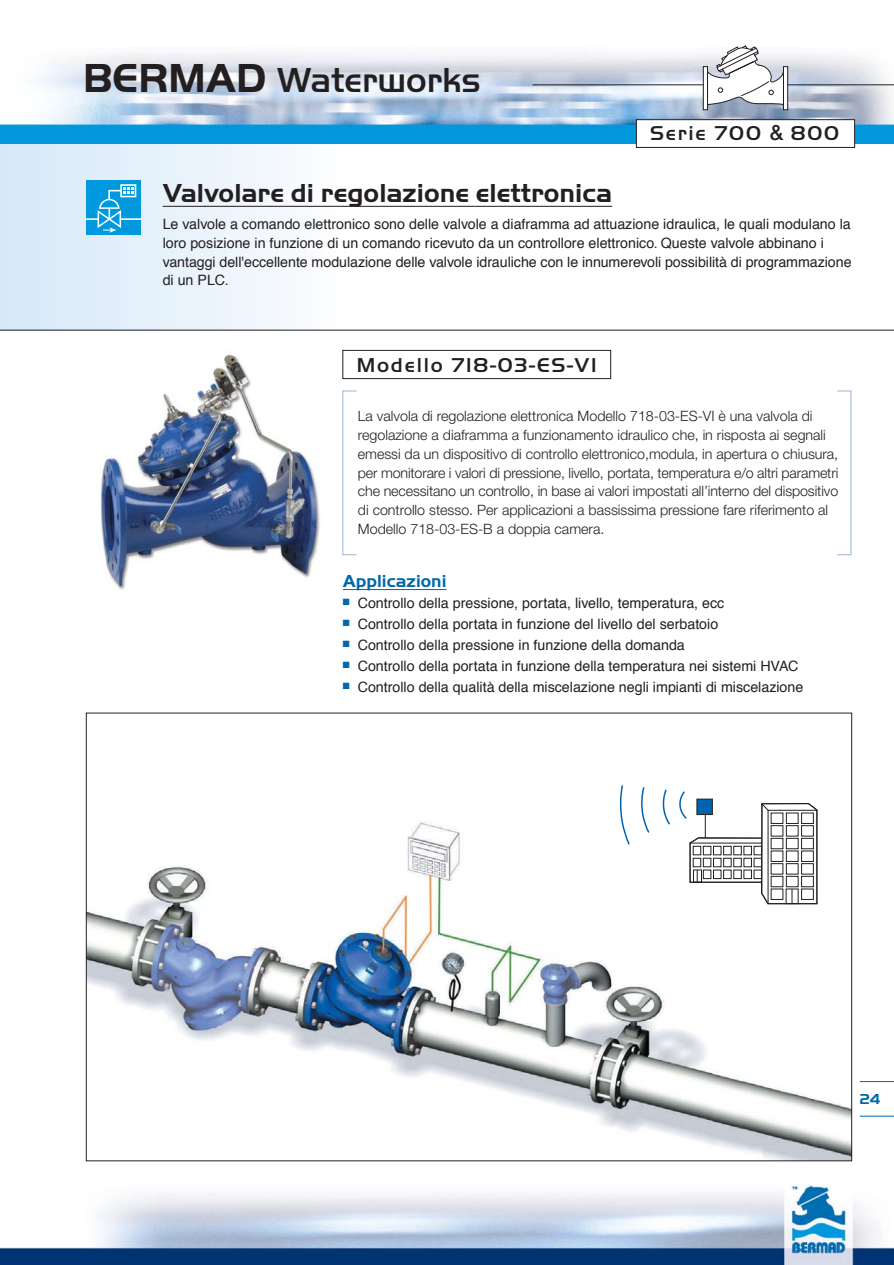
<style>
.page{position:relative;width:894px;height:1265px;background:#fff}
.page>*{position:absolute;margin:0;border:0;box-sizing:border-box;transform-origin:0 0}
.t1{font:500 36px "Handel Got D";letter-spacing:-.005em;color:#231f20}
.t2{font:700 27px "Handel Got D";color:#231f20}
.t3{font:500 20.85px "Handel Got D";letter-spacing:.085em;color:#231f20}
.t4{font:700 18px "Handel Got D";color:#0068ab}
.t5{font:700 15px "Handel Got D";color:#0068ab}
.t6{font:14.25px/18.8px "Helvetica";color:#231f20}
.t7{font:300 14.25px/18.8px "Helvetica Neue";letter-spacing:-.005em;color:#231f20}
.s1{font-weight:700;font-size:42px}
.s2{font-family:"Helvetica Neue"}
.s3{color:#0068ab}
</style>
<div class="page">
<div style="left:0;top:143px;width:349px;height:187px;background:linear-gradient(to right,#d5e8f8,#fcfdfe)"></div>
<div style="left:348px;top:143px;width:280px;height:187px;background:#fff"></div>
<img style="left:0;top:53px;width:894px;height:90px">
<hr style="left:532px;top:84px;width:362px;height:1px;background:#231f20">
<svg style="left:707px;top:45px;width:77px;height:66px"></svg>
<svg style="left:703px;top:66px;width:5px;height:44px"></svg>
<svg style="left:783px;top:66px;width:5px;height:44px"></svg>
<img style="left:100px;top:349px;width:254px;height:242px">
<img style="left:0;top:1184px;width:894px;height:80px">
<hr style="left:0;top:330px;width:894px;height:1px;background:#231f20">
<hr style="left:343px;top:589px;width:103px;height:1px;background:#0068ab">
<div style="left:86px;top:180px;width:55px;height:55px;background:#09d"></div>
<hr style="left:86px;top:218px;width:55px;height:2px;background:#fff">
<div style="left:120px;top:184px;width:16px;height:13px;border:2px solid #fff"></div>
<svg style="left:96px;top:187px;width:38px;height:46px"></svg>
<svg style="left:163px;top:206px;width:56px;height:1px"></svg>
<hr style="left:219px;top:206px;width:52px;height:1px;background:#231f20">
<hr style="left:270px;top:206px;width:64px;height:1px;background:#231f20">
<hr style="left:334px;top:206px;width:142px;height:1px;background:#231f20">
<hr style="left:476px;top:206px;width:136px;height:1px;background:#231f20">
<hr style="left:860px;top:1081px;width:34px;height:1px;background:#0068ab">
<hr style="left:860px;top:1115px;width:34px;height:1px;background:#0068ab">
<div style="left:342px;top:350px;width:269px;height:29px;background:#fff;border:1px solid #231f20"></div>
<div style="left:342px;top:390px;width:15px;height:165px;border:1px solid #9eb7d3"></div>
<div style="left:837px;top:390px;width:14px;height:165px;border:1px solid #9eb7d3"></div>
<div style="left:636px;top:119px;width:219px;height:29px;background:#fff;border:1px solid #231f20"></div>
<img style="left:88px;top:821px;width:762px;height:338px">
<svg style="left:661px;top:789px;width:157px;height:116px"></svg>
<svg style="left:639px;top:787px;width:12px;height:47px"></svg>
<svg style="left:618px;top:785px;width:13px;height:61px"></svg>
<hr style="left:705px;top:800px;width:1px;height:37px;background:#231f20">
<div style="left:696px;top:798px;width:17px;height:17px;background:#0063b0;border:1px solid #231f20"></div>
<h1 class="t1" style="left:83px;top:66px;width:399px"><span class="s1">BERMAD</span> Waterworks</h1>
<h3 class="t3" style="left:650px;top:125px;width:191px">Serie 700 <span class="s2">&amp;</span> 800</h3>
<h2 class="t2" style="left:163px;top:182px;width:451px">Valvolare di regolazione elettronica</h2>
<p class="t6" style="left:163px;top:216px;width:690px">Le valvole a comando elettronico sono delle valvole a diaframma ad attuazione idraulica, le quali modulano la loro posizione in funzione di un comando ricevuto da un controllore elettronico. Queste valvole abbinano i vantaggi dell'eccellente modulazione delle valvole idrauliche con le innumerevoli possibilità di programmazione di un PLC.</p>
<h3 class="t3" style="left:357px;top:356px;width:241px">Modello 718-03-ES-VI</h3>
<p class="t7" style="left:358px;top:408px;width:482px">La valvola di regolazione elettronica Modello 718-03-ES-VI è una valvola di regolazione a diaframma a funzionamento idraulico che, in risposta ai segnali emessi da un dispositivo di controllo elettronico,modula, in apertura o chiusura, per monitorare i valori di pressione, livello, portata, temperatura e/o altri parametri che necessitano un controllo, in base ai valori impostati all’interno del dispositivo di controllo stesso. Per applicazioni a bassissima pressione fare riferimento al Modello 718-03-ES-B a doppia camera.</p>
<p class="t4" style="left:343px;top:573px;width:105px">Applicazioni</p>
<p class="t6" style="left:343px;top:594px;width:383px"><span class="s3">■</span> Controllo della pressione, portata, livello, temperatura, ecc</p>
<p class="t6" style="left:343px;top:615px;width:377px"><span class="s3">■</span> Controllo della portata in funzione del livello del serbatoio</p>
<p class="t6" style="left:343px;top:636px;width:343px"><span class="s3">■</span> Controllo della pressione in funzione della domanda</p>
<p class="t6" style="left:343px;top:657px;width:457px"><span class="s3">■</span> Controllo della portata in funzione della temperatura nei sistemi HVAC</p>
<p class="t6" style="left:343px;top:678px;width:462px"><span class="s3">■</span> Controllo della qualità della miscelazione negli impianti di miscelazione</p>
<p class="t5" style="left:860px;top:1093px;width:22px">24</p>
</div>
